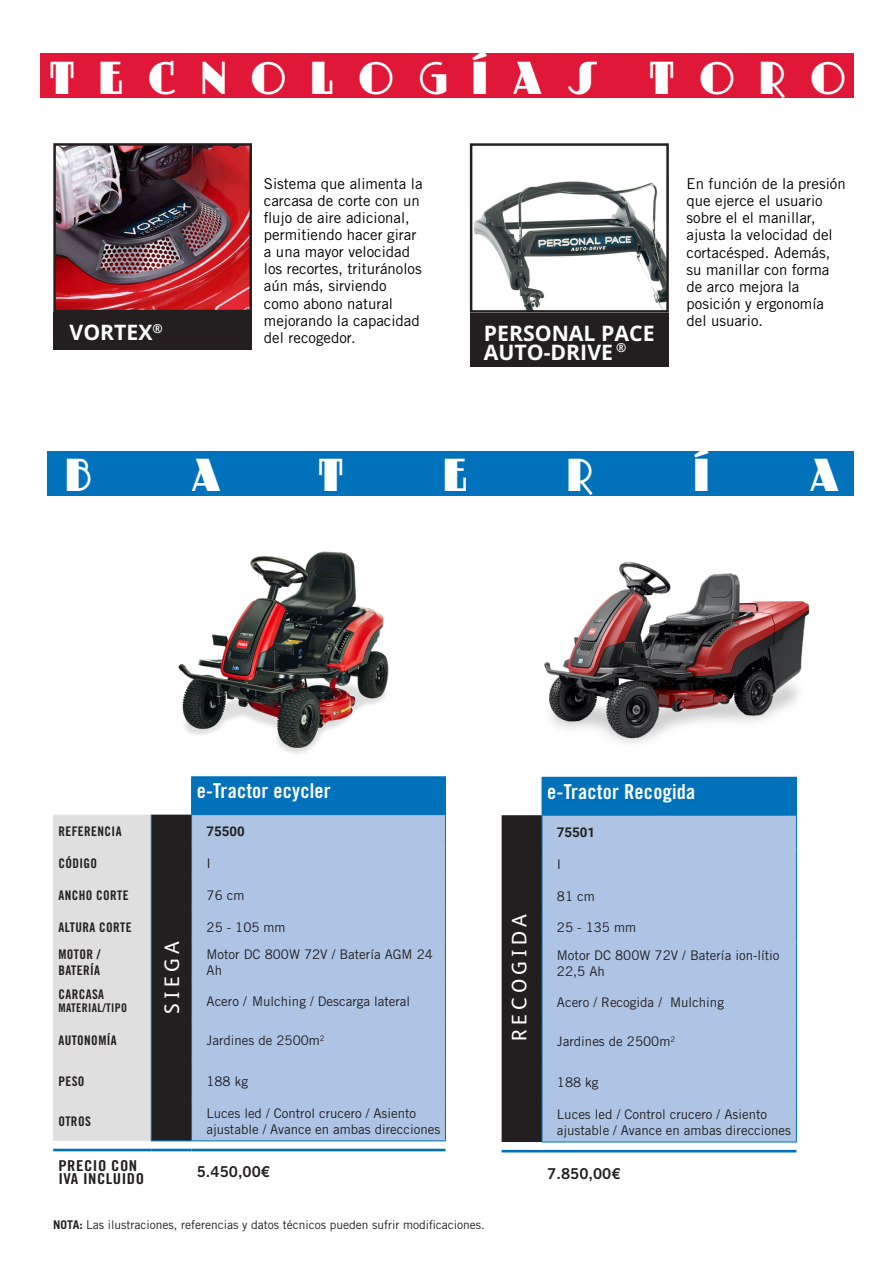
<style>
.page{position:relative;width:893px;height:1263px;background:#fff}
.page>*{position:absolute;margin:0;border:0;box-sizing:border-box;transform-origin:0 0}
.Estilo_de_párrafo_1{font:45px "Dusty Rose NF";letter-spacing:.555em;color:#fff}
.t1{font:700 21.3px "Open Sans";color:#fff}
.t2{font:700 21.15px "Open Sans";color:#fff}
.t3{font:21px "FS Albert";letter-spacing:.2em;color:#fff}
.Maquina{font:20.55px "Trade Gothic LT Std Bd Cn 20";letter-spacing:.01em;color:#fff}
.t4{font:15px/17.1px "Trade Gothic LT Std";color:#000}
.t5{font:15px/13px "Trade Gothic LT Std Bd Cn 20";letter-spacing:.03em;color:#231f20;scale:1.12 1}
.Textos{font:15px "Trade Gothic LT Std Bd 2";color:#231f20}
.Textos-2{font:13.2px/15.9px "Trade Gothic LT Std";color:#231f20}
.t6{font:13.2px "Trade Gothic LT Std Bd Cn 20";letter-spacing:.03em;color:#231f20}
.Textos-3{font:700 13.2px "Roboto";color:#231f20}
.t7{font:700 12.3px "Open Sans";color:#fff}
.Texto{font:12px "Trade Gothic LT Std";color:#231f20}
.t8{font:12px "Trade Gothic LT Std Bd Cn 20";letter-spacing:.03em;color:#231f20}
.s1{color:#e01736}
.s2{font-weight:700}
</style>
<div class="page">
<div style="left:47px;top:452px;width:807px;height:44px;background:#0072bc"></div>
<div style="left:40px;top:54px;width:814px;height:44px;background:#e01736"></div>
<img style="left:56px;top:146px;width:193px;height:163px">
<div style="left:53px;top:143px;width:199px;height:169px;border:2px solid #231f20"></div>
<div style="left:53px;top:312px;width:199px;height:38px;background:#231f20"></div>
<div style="left:192px;top:777px;width:253px;height:38px;background:#0072bc"></div>
<svg style="left:53px;top:815px;width:138px;height:326px;background:#a8a8a8"></svg>
<div style="left:192px;top:815px;width:253px;height:325px;background:#adc4e5"></div>
<hr style="left:53px;top:1149px;width:98px;height:2px;background:#0072bc">
<hr style="left:151px;top:1149px;width:41px;height:2px;background:#0072bc">
<hr style="left:192px;top:1149px;width:253px;height:2px;background:#0072bc">
<hr style="left:191px;top:776px;width:255px;height:1px;background:#0072bc">
<hr style="left:191px;top:777px;width:1px;height:37px;background:#0072bc">
<hr style="left:445px;top:777px;width:1px;height:37px;background:#0072bc">
<hr style="left:191px;top:814px;width:255px;height:1px;background:#0072bc">
<hr style="left:191px;top:815px;width:1px;height:33px;background:#0072bc">
<hr style="left:191px;top:848px;width:1px;height:31px;background:#0072bc">
<hr style="left:191px;top:879px;width:1px;height:32px;background:#0072bc">
<hr style="left:191px;top:911px;width:1px;height:31px;background:#0072bc">
<hr style="left:191px;top:942px;width:1px;height:39px;background:#0072bc">
<hr style="left:191px;top:981px;width:1px;height:39px;background:#0072bc">
<hr style="left:191px;top:1020px;width:1px;height:41px;background:#0072bc">
<hr style="left:191px;top:1061px;width:1px;height:40px;background:#0072bc">
<hr style="left:191px;top:1101px;width:1px;height:39px;background:#0072bc">
<hr style="left:151px;top:815px;width:1px;height:33px;background:#0072bc">
<hr style="left:445px;top:815px;width:1px;height:33px;background:#0072bc">
<hr style="left:151px;top:848px;width:1px;height:31px;background:#0072bc">
<hr style="left:445px;top:848px;width:1px;height:31px;background:#0072bc">
<hr style="left:151px;top:879px;width:1px;height:32px;background:#0072bc">
<hr style="left:445px;top:879px;width:1px;height:32px;background:#0072bc">
<hr style="left:151px;top:911px;width:1px;height:31px;background:#0072bc">
<hr style="left:445px;top:911px;width:1px;height:31px;background:#0072bc">
<hr style="left:151px;top:942px;width:1px;height:39px;background:#0072bc">
<hr style="left:445px;top:942px;width:1px;height:39px;background:#0072bc">
<hr style="left:151px;top:981px;width:1px;height:39px;background:#0072bc">
<hr style="left:445px;top:981px;width:1px;height:39px;background:#0072bc">
<hr style="left:151px;top:1020px;width:1px;height:41px;background:#0072bc">
<hr style="left:445px;top:1020px;width:1px;height:41px;background:#0072bc">
<hr style="left:151px;top:1061px;width:1px;height:40px;background:#0072bc">
<hr style="left:445px;top:1061px;width:1px;height:40px;background:#0072bc">
<hr style="left:151px;top:1101px;width:1px;height:39px;background:#0072bc">
<hr style="left:445px;top:1101px;width:1px;height:39px;background:#0072bc">
<hr style="left:151px;top:1140px;width:41px;height:1px;background:#0072bc">
<hr style="left:192px;top:1140px;width:254px;height:1px;background:#0072bc">
<img style="left:178px;top:551px;width:211px;height:203px">
<img style="left:474px;top:181px;width:191px;height:128px">
<div style="left:470px;top:143px;width:199px;height:170px;border:3px solid #231f20"></div>
<div style="left:470px;top:313px;width:199px;height:54px;background:#231f20"></div>
<div style="left:542px;top:777px;width:254px;height:38px;background:#0072bc"></div>
<div style="left:502px;top:815px;width:40px;height:327px;background:#231f20"></div>
<div style="left:543px;top:816px;width:253px;height:325px;background:#adc4e5"></div>
<hr style="left:502px;top:1150px;width:40px;height:2px;background:#0072bc">
<hr style="left:542px;top:1150px;width:254px;height:2px;background:#0072bc">
<hr style="left:542px;top:816px;width:1px;height:32px;background:#0072bc">
<hr style="left:796px;top:816px;width:1px;height:32px;background:#0072bc">
<hr style="left:542px;top:848px;width:1px;height:32px;background:#0072bc">
<hr style="left:796px;top:848px;width:1px;height:32px;background:#0072bc">
<hr style="left:542px;top:880px;width:1px;height:32px;background:#0072bc">
<hr style="left:796px;top:880px;width:1px;height:32px;background:#0072bc">
<hr style="left:542px;top:912px;width:1px;height:31px;background:#0072bc">
<hr style="left:796px;top:912px;width:1px;height:31px;background:#0072bc">
<hr style="left:542px;top:943px;width:1px;height:39px;background:#0072bc">
<hr style="left:796px;top:943px;width:1px;height:39px;background:#0072bc">
<hr style="left:542px;top:982px;width:1px;height:39px;background:#0072bc">
<hr style="left:796px;top:982px;width:1px;height:39px;background:#0072bc">
<hr style="left:542px;top:1021px;width:1px;height:41px;background:#0072bc">
<hr style="left:796px;top:1021px;width:1px;height:41px;background:#0072bc">
<hr style="left:542px;top:1062px;width:1px;height:40px;background:#0072bc">
<hr style="left:796px;top:1062px;width:1px;height:40px;background:#0072bc">
<hr style="left:542px;top:1102px;width:1px;height:39px;background:#0072bc">
<hr style="left:796px;top:1102px;width:1px;height:39px;background:#0072bc">
<hr style="left:542px;top:1141px;width:255px;height:1px;background:#0072bc">
<hr style="left:542px;top:777px;width:255px;height:1px;background:#0072bc">
<hr style="left:796px;top:778px;width:1px;height:37px;background:#0072bc">
<hr style="left:542px;top:815px;width:255px;height:1px;background:#0072bc">
<img style="left:544px;top:562px;width:266px;height:181px">
<p class="Estilo_de_párrafo_1" style="left:49px;top:50px;width:798px">TECNOLOGÍAS<span class="s1">.</span>TORO</p>
<p class="t4" style="left:264px;top:174px;width:160px">Sistema que alimenta la carcasa de corte con un flujo de aire adicional, permitiendo hacer girar a una mayor velocidad los recortes, trituránolos aún más, sirviendo como abono natural mejorando la capacidad</p>
<p class="t7" style="left:152px;top:320px;width:12px">®</p>
<p class="t2" style="left:70px;top:318px;width:84px">VORTEX</p>
<p class="t4" style="left:264px;top:329px;width:93px">del recogedor.</p>
<p class="t1" style="left:484px;top:319px;width:172px">PERSONAL PACE</p>
<p class="t1" style="left:484px;top:337px;width:144px">AUTO-DRIVE <sup>®</sup></p>
<p class="t4" style="left:686px;top:175px;width:161px">En función de la presión que ejerce el usuario sobre el el manillar, ajusta la velocidad del cortacésped. Además, su manillar con forma de arco mejora la posición y ergonomía del usuario.</p>
<p class="Estilo_de_párrafo_1" style="left:66px;top:447px;width:28px">B</p>
<p class="Estilo_de_párrafo_1" style="left:191px;top:447px;width:32px">A</p>
<p class="Estilo_de_párrafo_1" style="left:318px;top:447px;width:27px">T</p>
<p class="Estilo_de_párrafo_1" style="left:444px;top:447px;width:25px">E</p>
<p class="Estilo_de_párrafo_1" style="left:567px;top:447px;width:28px">R</p>
<p class="Estilo_de_párrafo_1" style="left:694px;top:447px;width:16px">Í</p>
<p class="Estilo_de_párrafo_1" style="left:809px;top:447px;width:32px">A</p>
<p class="Maquina" style="left:197px;top:778px;width:135px">e-Tractor ecycler</p>
<p class="t6" style="left:58px;top:823px;width:65px">REFERENCIA</p>
<p class="Textos-3" style="left:207px;top:822px;width:40px">75500</p>
<p class="t6" style="left:58px;top:855px;width:40px">CÓDIGO</p>
<p class="Textos-2" style="left:207px;top:855px;width:6px">I</p>
<p class="t6" style="left:58px;top:887px;width:72px">ANCHO CORTE</p>
<p class="Textos-2" style="left:207px;top:887px;width:39px">76 cm</p>
<p class="t6" style="left:58px;top:919px;width:75px">ALTURA CORTE</p>
<p class="Textos-2" style="left:207px;top:919px;width:81px">25 - 105 mm</p>
<p class="t6" style="left:58px;top:946px;width:44px">MOTOR /</p>
<p class="t6" style="left:58px;top:962px;width:43px">BATERÍA</p>
<p class="t3" style="left:158px;top:1014px;width:74px;rotate:-90deg">SIEGA</p>
<p class="Textos-2" style="left:207px;top:946px;width:228px">Motor DC 800W 72V / Batería AGM 24<br>Ah</p>
<p class="t6" style="left:58px;top:986px;width:47px">CARCASA</p>
<p class="t8" style="left:58px;top:1001px;width:70px">MATERIAL/TIPO</p>
<p class="Textos-2" style="left:207px;top:993px;width:205px">Acero / Mulching / Descarga lateral</p>
<p class="t6" style="left:58px;top:1033px;width:60px">AUTONOMÍA</p>
<p class="Textos-2" style="left:207px;top:1032px;width:120px">Jardines de 2500m<sup>2</sup></p>
<p class="t6" style="left:58px;top:1073px;width:28px">PESO</p>
<p class="Textos-2" style="left:206px;top:1073px;width:43px">188 kg</p>
<p class="t6" style="left:58px;top:1113px;width:34px">OTROS</p>
<p class="Textos-2" style="left:206px;top:1105px;width:235px">Luces led / Control crucero / Asiento ajustable / Avance en ambas direcciones</p>
<p class="t5" style="left:58px;top:1159px;width:78px">PRECIO CON<br>IVA INCLUIDO</p>
<p class="Textos" style="left:197px;top:1163px;width:75px">5.450,00€</p>
<p class="Texto" style="left:53px;top:1217px;width:433px"><span class="s2">NOTA:</span> Las ilustraciones, referencias y datos técnicos pueden sufrir modificaciones.</p>
<p class="t3" style="left:505px;top:1040px;width:127px;rotate:-90deg">RECOGIDA</p>
<p class="Maquina" style="left:547px;top:779px;width:150px">e-Tractor Recogida</p>
<p class="Textos-3" style="left:557px;top:823px;width:40px">75501</p>
<p class="Textos-2" style="left:557px;top:856px;width:6px">I</p>
<p class="Textos-2" style="left:557px;top:888px;width:39px">81 cm</p>
<p class="Textos-2" style="left:557px;top:919px;width:81px">25 - 135 mm</p>
<p class="Textos-2" style="left:557px;top:947px;width:224px">Motor DC 800W 72V / Batería ion-lítio<br>22,5 Ah</p>
<p class="Textos-2" style="left:557px;top:994px;width:169px">Acero / Recogida / Mulching</p>
<p class="Textos-2" style="left:557px;top:1033px;width:120px">Jardines de 2500m<sup>2</sup></p>
<p class="Textos-2" style="left:557px;top:1074px;width:43px">188 kg</p>
<p class="Textos-2" style="left:557px;top:1106px;width:236px">Luces led / Control crucero / Asiento ajustable / Avance en ambas direcciones</p>
<p class="Textos" style="left:547px;top:1164px;width:75px">7.850,00€</p>
</div>
